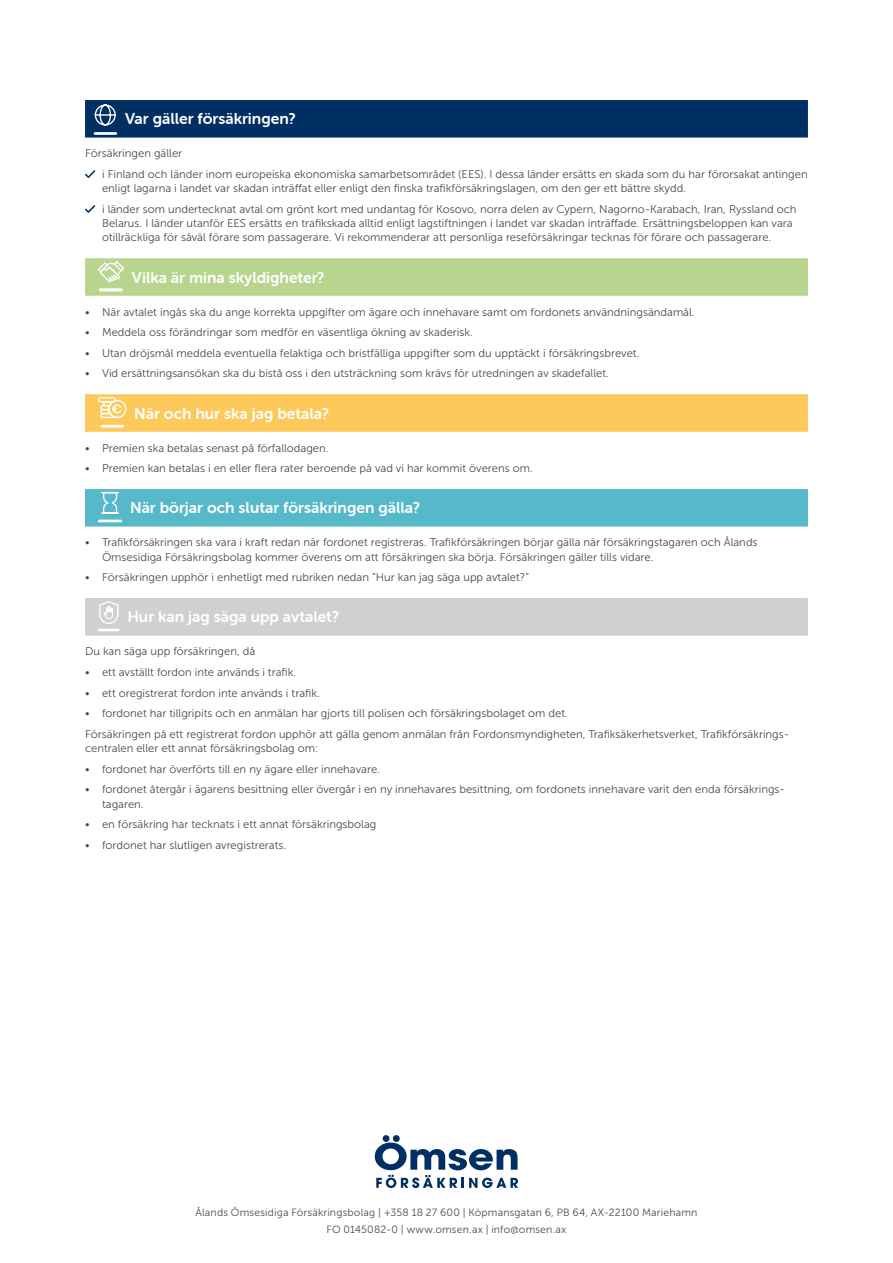
<style>
.page{position:relative;width:893px;height:1263px;background:#fff}
.page>*{position:absolute;margin:0;border:0;box-sizing:border-box;transform-origin:0 0}
.A__Blå_2_Försäkringen_gäller{font:15.75px "Museo Sans Rounded 700";color:#fff}
.A__Grön_2__Skyldigheter{font:15.75px "Museo Sans Rounded 700";color:#fff}
.A__Grå__Säga_upp_försäkringen{font:15.75px "Museo Sans Rounded 700";color:#fff}
.A__Blå_1__Var{font:15.75px "Museo Sans Rounded 700";color:#fff}
.A__Gul__Betalning{font:15.75px "Museo Sans Rounded 700";color:#fff}
.Bröd_uppräkning{font:11.25px/14.2px "Museo Sans 300";color:#4a4a49}
.brödtext{font:11.25px/14.2px "Museo Sans 300";color:#4a4a49}
.brödtext-2{font:10.5px "Museo Sans 300";letter-spacing:.015em;color:#4a4a49}
</style>
<div class="page">
<div style="left:85px;top:100px;width:723px;height:38px;background:#002f63"></div>
<div style="left:85px;top:258px;width:723px;height:38px;background:#b8d590"></div>
<div style="left:85px;top:394px;width:723px;height:38px;background:#fdc95b"></div>
<div style="left:85px;top:489px;width:723px;height:37px;background:#56b9ca"></div>
<div style="left:85px;top:598px;width:723px;height:38px;background:#d0d0d0"></div>
<hr style="left:95px;top:132px;width:21px;height:3px;background:#fff">
<svg style="left:94px;top:104px;width:22px;height:22px"></svg>
<svg style="left:85px;top:170px;width:10px;height:8px"></svg>
<svg style="left:85px;top:205px;width:10px;height:8px"></svg>
<hr style="left:100px;top:288px;width:21px;height:3px;background:#fff">
<svg style="left:98px;top:261px;width:26px;height:22px"></svg>
<hr style="left:102px;top:425px;width:21px;height:2px;background:#fff">
<svg style="left:97px;top:397px;width:30px;height:22px"></svg>
<hr style="left:99px;top:520px;width:22px;height:2px;background:#fff">
<svg style="left:101px;top:491px;width:19px;height:23px"></svg>
<svg style="left:98px;top:601px;width:21px;height:30px"></svg>
<div style="left:383px;top:1135px;width:6px;height:7px;background:#002f63;border-radius:50%"></div>
<div style="left:393px;top:1135px;width:7px;height:7px;background:#002f63;border-radius:50%"></div>
<svg style="left:375px;top:1142px;width:143px;height:46px"></svg>
<h2 class="A__Blå_1__Var" style="left:125px;top:110px;width:172px">Var gäller försäkringen?</h2>
<p class="brödtext" style="left:85px;top:146px;width:99px">Försäkringen gäller</p>
<p class="Bröd_uppräkning" style="left:102px;top:167px;width:707px">i Finland och länder inom europeiska ekonomiska samarbetsområdet (EES). I dessa länder ersätts en skada som du har förorsakat antingen enligt lagarna i landet var skadan inträffat eller enligt den finska trafikförsäkringslagen, om den ger ett bättre skydd.</p>
<p class="Bröd_uppräkning" style="left:102px;top:202px;width:696px">i länder som undertecknat avtal om grönt kort med undantag för Kosovo, norra delen av Cypern, Nagorno-Karabach, Iran, Ryssland och<br>Belarus. I länder utanför EES ersätts en trafikskada alltid enligt lagstiftningen i landet var skadan inträffade. Ersättningsbeloppen kan vara otillräckliga för såväl förare som passagerare. Vi rekommenderar att personliga reseförsäkringar tecknas för förare och passagerare.</p>
<h2 class="A__Grön_2__Skyldigheter" style="left:132px;top:268px;width:194px">Vilka är mina skyldigheter?</h2>
<p class="Bröd_uppräkning" style="left:85px;top:305px;width:611px">• När avtalet ingås ska du ange korrekta uppgifter om ägare och innehavare samt om fordonets användningsändamål.</p>
<p class="Bröd_uppräkning" style="left:85px;top:325px;width:389px">• Meddela oss förändringar som medför en väsentliga ökning av skaderisk.</p>
<p class="Bröd_uppräkning" style="left:85px;top:346px;width:556px">• Utan dröjsmål meddela eventuella felaktiga och bristfälliga uppgifter som du upptäckt i försäkringsbrevet.</p>
<p class="Bröd_uppräkning" style="left:85px;top:366px;width:525px">• Vid ersättningsansökan ska du bistå oss i den utsträckning som krävs för utredningen av skadefallet.</p>
<h2 class="A__Gul__Betalning" style="left:134px;top:404px;width:196px">När och hur ska jag betala?</h2>
<p class="Bröd_uppräkning" style="left:85px;top:441px;width:245px">• Premien ska betalas senast på förfallodagen.</p>
<p class="Bröd_uppräkning" style="left:85px;top:461px;width:449px">• Premien kan betalas i en eller flera rater beroende på vad vi har kommit överens om.</p>
<h2 class="A__Blå_2_Försäkringen_gäller" style="left:130px;top:499px;width:292px">När börjar och slutar försäkringen gälla?</h2>
<p class="Bröd_uppräkning" style="left:102px;top:535px;width:657px;text-indent:-17px">• Trafikförsäkringen ska vara i kraft redan när fordonet registreras. Trafikförsäkringen börjar gälla när försäkringstagaren och Ålands<br>Ömsesidiga Försäkringsbolag kommer överens om att försäkringen ska börja. Försäkringen gäller tills vidare.</p>
<p class="Bröd_uppräkning" style="left:85px;top:570px;width:446px">• Försäkringen upphör i enhetligt med rubriken nedan ”Hur kan jag säga upp avtalet?”</p>
<h2 class="A__Grå__Säga_upp_försäkringen" style="left:127px;top:608px;width:213px">Hur kan jag säga upp avtalet?</h2>
<p class="Bröd_uppräkning" style="left:85px;top:644px;width:172px">Du kan säga upp försäkringen, då</p>
<p class="Bröd_uppräkning" style="left:85px;top:665px;width:213px">• ett avställt fordon inte används i trafik.</p>
<p class="Bröd_uppräkning" style="left:85px;top:686px;width:236px">• ett oregistrerat fordon inte används i trafik.</p>
<p class="Bröd_uppräkning" style="left:85px;top:706px;width:484px">• fordonet har tillgripits och en anmälan har gjorts till polisen och försäkringsbolaget om det.</p>
<p class="brödtext" style="left:85px;top:727px;width:706px">Försäkringen på ett registrerat fordon upphör att gälla genom anmälan från Fordonsmyndigheten, Trafiksäkerhetsverket, Trafikförsäkrings&shy;centralen eller ett annat försäkringsbolag om:</p>
<p class="Bröd_uppräkning" style="left:85px;top:762px;width:296px">• fordonet har överförts till en ny ägare eller innehavare.</p>
<p class="Bröd_uppräkning" style="left:102px;top:782px;width:682px;text-indent:-17px">• fordonet återgår i ägarens besittning eller övergår i en ny innehavares besittning, om fordonets innehavare varit den enda försäkrings&shy;tagaren.</p>
<p class="Bröd_uppräkning" style="left:85px;top:817px;width:293px">• en försäkring har tecknats i ett annat försäkringsbolag</p>
<p class="Bröd_uppräkning" style="left:85px;top:838px;width:203px">• fordonet har slutligen avregistrerats.</p>
<p class="brödtext-2" style="left:195px;top:1207px;width:504px">Ålands Ömsesidiga Försäkringsbolag | +358 18 27 600 | Köpmansgatan 6, PB 64, AX-22100 Mariehamn</p>
<p class="brödtext-2" style="left:327px;top:1223px;width:241px">FO 0145082-0 | www.omsen.ax | info@omsen.ax</p>
</div>
